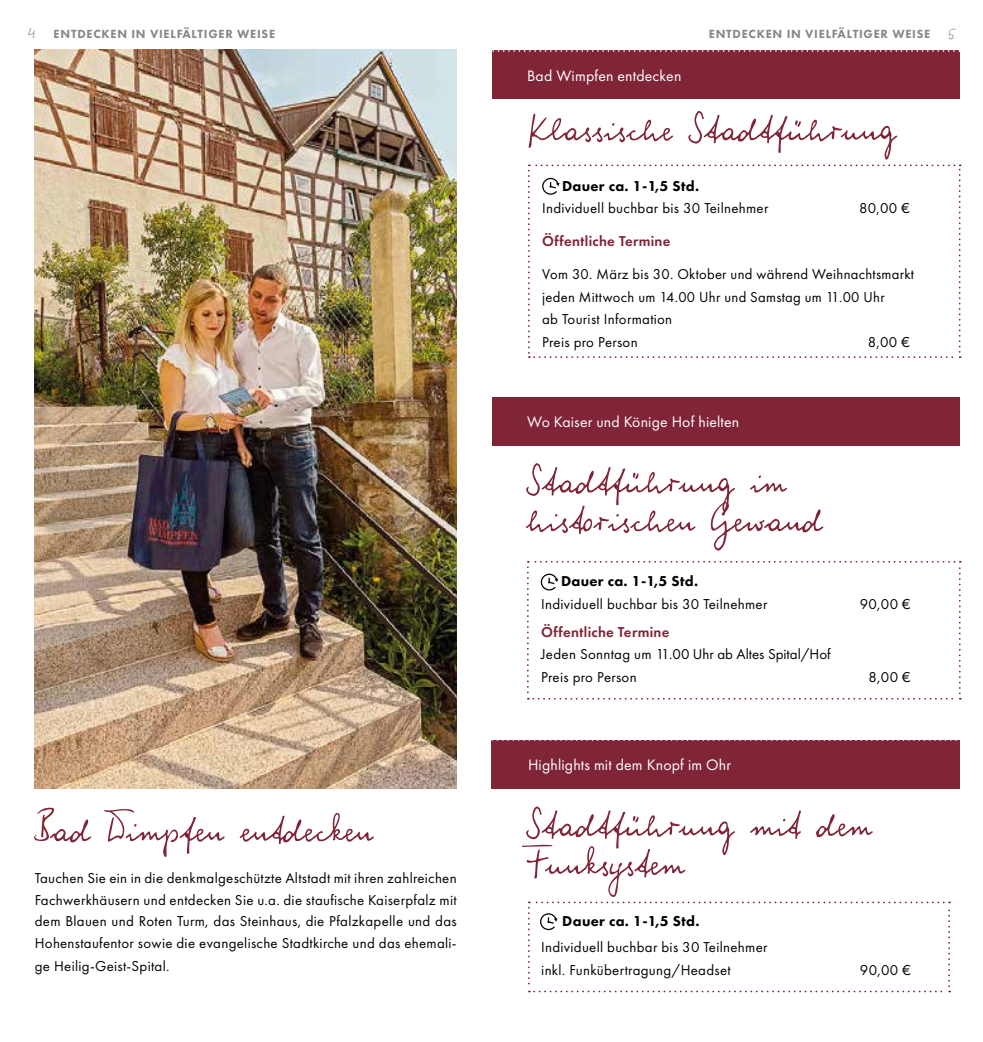
<style>
.page{position:relative;width:983px;height:1042px;background:#fff}
.page>*{position:absolute;margin:0;border:0;box-sizing:border-box;transform-origin:0 0}
.t1{font:57.75px "WIP Macho Man";color:#802437}
.t2{font:24.5px "WIP Macho Man";color:#878787}
.t3{font:15.75px "Futura PT";letter-spacing:.01em;color:#fff}
.t4{font:14.88px/22.8px "Futura PT";letter-spacing:.02em;color:#000}
.t5{font:800 14.88px "Futura PT";letter-spacing:.02em;color:#000}
.t6{font:600 14.88px "Futura PT";letter-spacing:.02em;color:#812337}
.t7{font:600 14.88px "Futura PT";letter-spacing:.02em;color:#802437}
.t8{font:800 12.25px "Futura PT";letter-spacing:.06em;color:#878787}
.s1{font-family:"WIP Macho Man";font-weight:400;font-size:24.5px}
</style>
<div class="page">
<img style="left:35px;top:50px;width:421px;height:739px">
<svg style="left:528px;top:164px;width:432px;height:194px"></svg>
<div style="left:492px;top:51px;width:467px;height:48px;background:#802437"></div>
<svg style="left:527px;top:561px;width:433px;height:138px"></svg>
<div style="left:492px;top:397px;width:467px;height:49px;background:#802437"></div>
<svg style="left:493px;top:50px;width:467px;height:2px"></svg>
<svg style="left:528px;top:901px;width:421px;height:91px"></svg>
<div style="left:491px;top:740px;width:468px;height:48px;background:#802437"></div>
<svg style="left:492px;top:740px;width:464px;height:1px"></svg>
<p class="t8" style="left:29px;top:26px;width:248px"><span class="s1">4</span> ENTDECKEN IN VIELFÄLTIGER WEISE</p>
<h2 class="t2" style="left:948px;top:23px;width:9px">5</h2>
<p class="t8" style="left:708px;top:26px;width:223px">ENTDECKEN IN VIELFÄLTIGER WEISE</p>
<p class="t3" style="left:527px;top:66px;width:156px">Bad Wimpfen entdecken</p>
<h1 class="t1" style="left:528px;top:103px;width:369px">Klassische Stadtführung</h1>
<p class="t5" style="left:562px;top:176px;width:139px">Dauer ca. 1-1,5 Std.</p>
<p class="t4" style="left:542px;top:197px;width:228px">Individuell buchbar bis 30 Teilnehmer</p>
<p class="t4" style="left:858px;top:197px;width:52px">80,00 €</p>
<p class="t6" style="left:542px;top:232px;width:130px">Öffentliche Termine</p>
<p class="t4" style="left:542px;top:262px;width:373px">Vom 30. März bis 30. Oktober und während Weihnachtsmarkt jeden Mittwoch um 14.00 Uhr und Samstag um 11.00 Uhr<br>ab Tourist Information<br>Preis pro Person</p>
<p class="t4" style="left:867px;top:331px;width:44px">8,00 €</p>
<p class="t3" style="left:527px;top:413px;width:214px">Wo Kaiser und Könige Hof hielten</p>
<h1 class="t1" style="left:526px;top:455px;width:261px">Stadtführung im</h1>
<h1 class="t1" style="left:526px;top:493px;width:297px">historischen Gewand</h1>
<p class="t5" style="left:561px;top:572px;width:139px">Dauer ca. 1-1,5 Std.</p>
<p class="t4" style="left:541px;top:592px;width:228px">Individuell buchbar bis 30 Teilnehmer</p>
<p class="t4" style="left:859px;top:592px;width:52px">90,00 €</p>
<p class="t7" style="left:541px;top:622px;width:130px">Öffentliche Termine</p>
<p class="t4" style="left:541px;top:643px;width:291px">Jeden Sonntag um 11.00 Uhr ab Altes Spital/Hof<br>Preis pro Person</p>
<p class="t4" style="left:868px;top:666px;width:44px">8,00 €</p>
<h1 class="t1" style="left:35px;top:803px;width:339px">Bad Wimpfen entdecken</h1>
<p class="t4" style="left:35px;top:866px;width:423px;line-height:22.1px;text-align:justify">Tauchen Sie ein in die denkmalgeschützte Altstadt mit ihren zahlreichen Fachwerkhäusern und entdecken Sie u.a. die staufische Kaiserpfalz mit dem Blauen und Roten Turm, das Steinhaus, die Pfalzkapelle und das Hohenstaufentor sowie die evangelische Stadtkirche und das ehemali&shy;ge Heilig-Geist-Spital.</p>
<p class="t3" style="left:528px;top:755px;width:205px">Highlights mit dem Knopf im Ohr</p>
<h1 class="t1" style="left:526px;top:798px;width:346px">Stadtführung mit dem</h1>
<h1 class="t1" style="left:526px;top:837px;width:159px">Funksystem</h1>
<p class="t5" style="left:562px;top:912px;width:139px">Dauer ca. 1-1,5 Std.</p>
<p class="t4" style="left:541px;top:936px;width:228px">Individuell buchbar bis 30 Teilnehmer inkl. Funkübertragung/Headset</p>
<p class="t4" style="left:859px;top:959px;width:52px">90,00 €</p>
</div>
